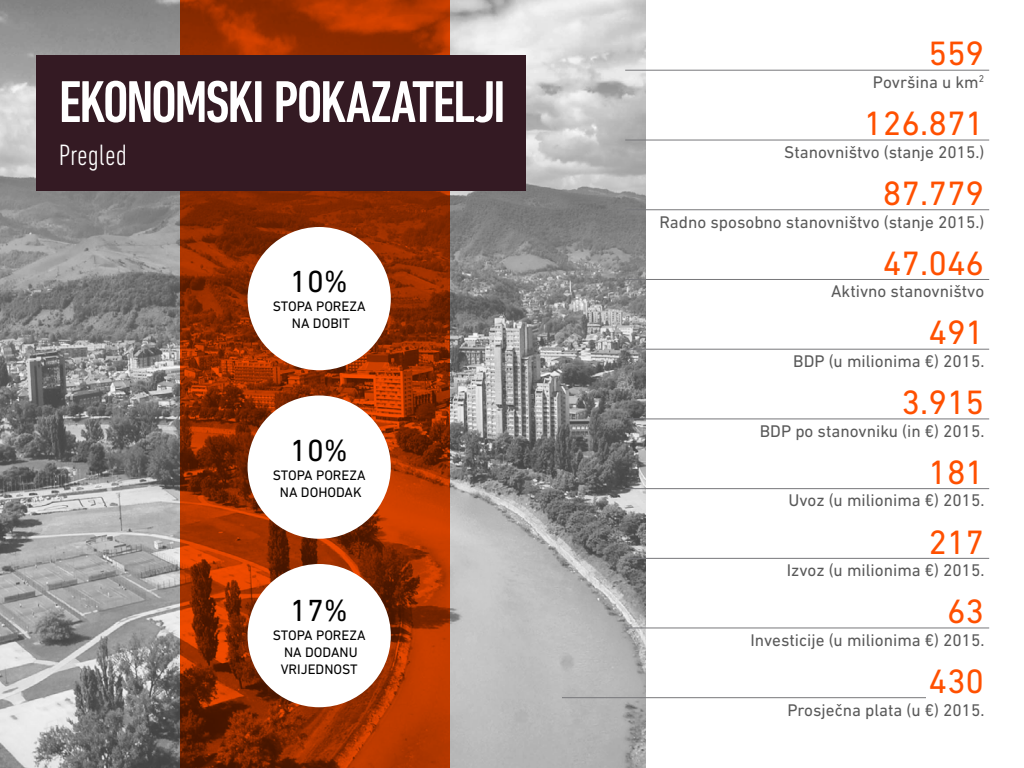
<style>
.page{position:relative;width:1024px;height:768px;background:#fff}
.page>*{position:absolute;margin:0;border:0;box-sizing:border-box;transform-origin:0 0}
.t1{font:500 condensed 60px "DIN Next LT Pro";letter-spacing:-.04em;color:#fff}
.t2{font:34.4px "DIN Next LT Pro";color:#ff5000}
.t3{font:31.1px "DIN Next LT Pro";color:#000}
.t4{font:300 condensed 30px "DIN Next LT Pro";color:#fff}
.t5{font:17.2px "DIN Next LT Pro";color:#595959}
.t6{font:14px/16.8px "DIN Next LT Pro";color:#000;text-align:center}
</style>
<div class="page">
<img style="left:0;top:0;width:646px;height:768px">
<svg style="left:180px;top:0;width:270px;height:768px;background:#932d00"></svg>
<div style="left:36px;top:55px;width:490px;height:135px;background:#341a23"></div>
<div style="left:248px;top:227px;width:143px;height:143px;background:#fff;border-radius:50%"></div>
<div style="left:248px;top:396px;width:143px;height:143px;background:#fff;border-radius:50%"></div>
<div style="left:248px;top:564px;width:143px;height:143px;background:#fff;border-radius:50%"></div>
<hr style="left:625px;top:70px;width:364px;height:1px;background:#77777a">
<hr style="left:625px;top:140px;width:364px;height:1px;background:#77777a">
<hr style="left:625px;top:209px;width:364px;height:1px;background:#77777a">
<hr style="left:625px;top:279px;width:364px;height:1px;background:#77777a">
<hr style="left:625px;top:349px;width:364px;height:1px;background:#77777a">
<hr style="left:625px;top:418px;width:364px;height:1px;background:#77777a">
<hr style="left:625px;top:488px;width:364px;height:1px;background:#77777a">
<hr style="left:625px;top:558px;width:364px;height:1px;background:#77777a">
<hr style="left:625px;top:628px;width:364px;height:1px;background:#77777a">
<hr style="left:562px;top:697px;width:364px;height:1px;background:#77777a">
<h1 class="t1" style="left:59px;top:68px;width:449px">EKONOMSKI POKAZATELJI</h1>
<h3 class="t4" style="left:59px;top:137px;width:70px">Pregled</h3>
<h3 class="t3" style="left:290px;top:264px;width:59px">10%</h3>
<p class="t6" style="left:273px;top:298px;width:94px">STOPA POREZA<br>NA DOBIT</p>
<h3 class="t3" style="left:290px;top:432px;width:59px">10%</h3>
<p class="t6" style="left:273px;top:467px;width:94px">STOPA POREZA<br>NA DOHODAK</p>
<h3 class="t3" style="left:290px;top:593px;width:59px">17%</h3>
<p class="t6" style="left:273px;top:627px;width:94px">STOPA POREZA<br>NA DODANU<br>VRIJEDNOST</p>
<h2 class="t2" style="left:928px;top:34px;width:57px">559</h2>
<p class="t5" style="left:873px;top:72px;width:113px">Površina u km<sup>2</sup></p>
<h2 class="t2" style="left:864px;top:104px;width:121px">126.871</h2>
<p class="t5" style="left:784px;top:142px;width:202px">Stanovništvo (stanje 2015.)</p>
<h2 class="t2" style="left:883px;top:173px;width:103px">87.779</h2>
<p class="t5" style="left:659px;top:212px;width:326px">Radno sposobno stanovništvo (stanje 2015.)</p>
<h2 class="t2" style="left:883px;top:243px;width:103px">47.046</h2>
<p class="t5" style="left:831px;top:281px;width:155px">Aktivno stanovništvo</p>
<h2 class="t2" style="left:928px;top:313px;width:57px">491</h2>
<p class="t5" style="left:793px;top:351px;width:193px">BDP (u milionima €) 2015.</p>
<h2 class="t2" style="left:902px;top:382px;width:84px">3.915</h2>
<p class="t5" style="left:760px;top:421px;width:226px">BDP po stanovniku (in €) 2015.</p>
<h2 class="t2" style="left:928px;top:452px;width:57px">181</h2>
<p class="t5" style="left:788px;top:491px;width:198px">Uvoz (u milionima €) 2015.</p>
<h2 class="t2" style="left:928px;top:522px;width:57px">217</h2>
<p class="t5" style="left:787px;top:560px;width:199px">Izvoz (u milionima €) 2015.</p>
<h2 class="t2" style="left:947px;top:592px;width:39px">63</h2>
<p class="t5" style="left:750px;top:630px;width:236px">Investicije (u milionima €) 2015.</p>
<h2 class="t2" style="left:928px;top:661px;width:57px">430</h2>
<p class="t5" style="left:787px;top:700px;width:199px">Prosječna plata (u €) 2015.</p>
</div>
